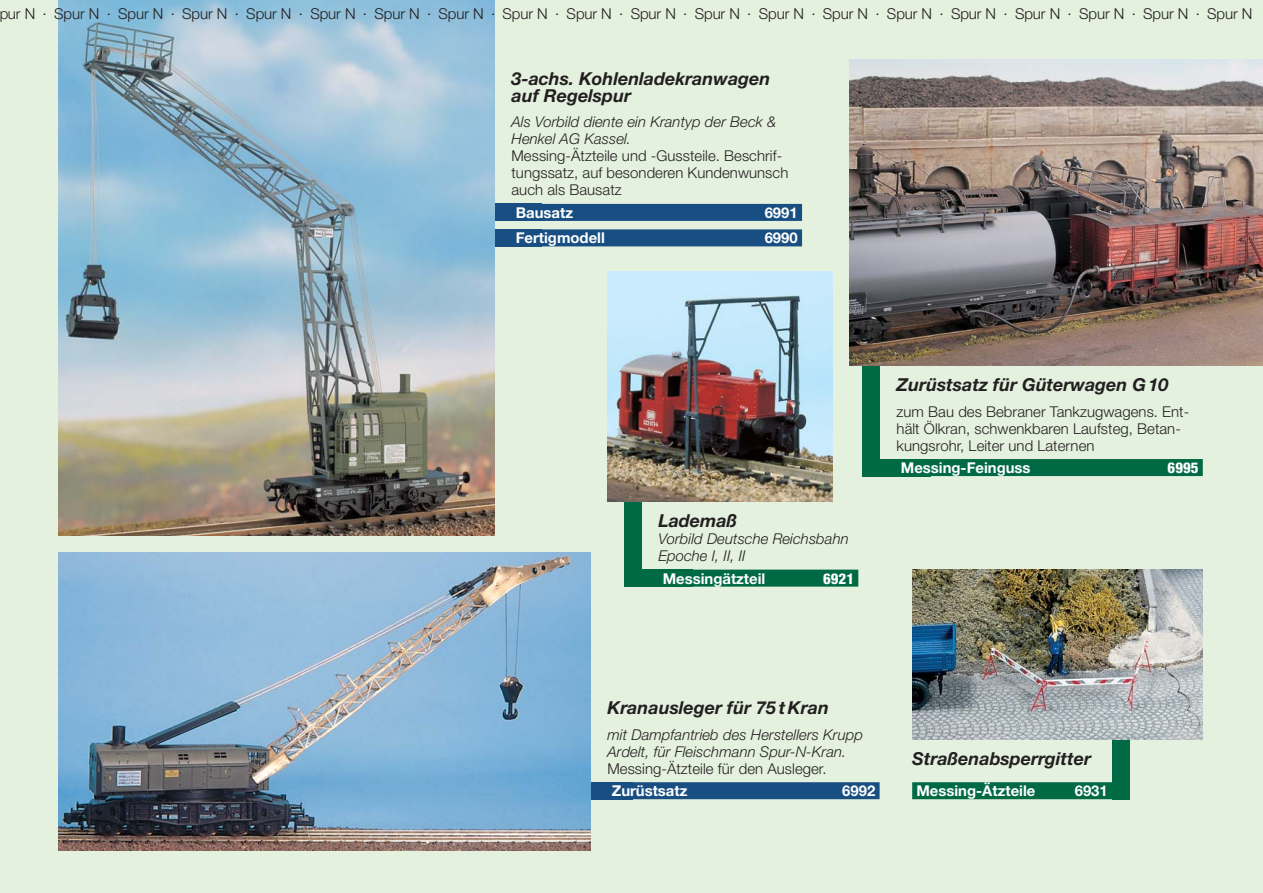
<style>
.page{position:relative;width:1263px;height:893px;background:#fff}
.page>*{position:absolute;margin:0;border:0;box-sizing:border-box;transform-origin:0 0}
.t1{font:italic 700 17.85px/17px "Helvetica Neue";color:#231f20}
.t2{font:300 15px "Helvetica Neue";letter-spacing:-.005em;color:#231f20}
.t3{font:300 14.85px/17px "Helvetica Neue";letter-spacing:.005em;color:#231f20}
.t4{font:italic 300 14.85px/17px "Helvetica Neue";letter-spacing:.005em;color:#231f20}
.t5{font:700 14.85px "Helvetica Neue";color:#fff}
.t6{font:800 condensed 14.85px "Helvetica Neue";color:#fff}
</style>
<div class="page">
<div style="left:0;top:0;width:1262px;height:893px;background:#e4f1de"></div>
<div style="left:473px;top:204px;width:68px;height:17px;background:#194e82"></div>
<div style="left:473px;top:229px;width:68px;height:17px;background:#194e82"></div>
<div style="left:511px;top:204px;width:291px;height:17px;background:#194e82"></div>
<div style="left:511px;top:229px;width:291px;height:17px;background:#194e82"></div>
<div style="left:862px;top:459px;width:69px;height:17px;background:#006a44"></div>
<div style="left:862px;top:340px;width:17px;height:136px;background:#006a44"></div>
<div style="left:896px;top:459px;width:307px;height:17px;background:#006a44"></div>
<img style="left:850px;top:59px;width:412px;height:306px">
<div style="left:912px;top:782px;width:200px;height:17px;background:#006a44"></div>
<div style="left:565px;top:782px;width:68px;height:17px;background:#194e82"></div>
<img style="left:59px;top:553px;width:531px;height:297px">
<div style="left:607px;top:782px;width:272px;height:17px;background:#194e82"></div>
<div style="left:624px;top:570px;width:68px;height:17px;background:#006a44"></div>
<div style="left:624px;top:451px;width:17px;height:136px;background:#006a44"></div>
<img style="left:607px;top:272px;width:226px;height:230px">
<div style="left:658px;top:570px;width:200px;height:17px;background:#006a44"></div>
<div style="left:1112px;top:663px;width:17px;height:136px;background:#006a44"></div>
<img style="left:912px;top:570px;width:291px;height:170px">
<img style="left:59px;top:0;width:435px;height:536px">
<p class="t2" style="left:-1px;top:8px;width:1254px">pur N · Spur N · Spur N · Spur N · Spur N · Spur N · Spur N · Spur N · Spur N · Spur N · Spur N · Spur N · Spur N · Spur N · Spur N · Spur N · Spur N · Spur N · Spur N · Spur N</p>
<p class="t1" style="left:511px;top:72px;width:260px">3-achs. Kohlenladekranwagen auf Regelspur</p>
<p class="t4" style="left:511px;top:115px;width:266px">Als Vorbild diente ein Krantyp der Beck &amp;<br>Henkel AG Kassel.</p>
<p class="t3" style="left:511px;top:149px;width:278px">Messing-Ätzteile und -Gussteile. Beschrif&shy;tungssatz, auf besonderen Kundenwunsch auch als Bausatz</p>
<p class="t5" style="left:516px;top:207px;width:59px">Bausatz</p>
<p class="t5" style="left:765px;top:207px;width:35px">6991</p>
<p class="t5" style="left:516px;top:233px;width:91px">Fertigmodell</p>
<p class="t5" style="left:765px;top:233px;width:35px">6990</p>
<p class="t1" style="left:658px;top:514px;width:80px">Lademaß</p>
<p class="t4" style="left:658px;top:532px;width:192px">Vorbild Deutsche Reichsbahn<br>Epoche I, II, II</p>
<p class="t5" style="left:663px;top:573px;width:104px">Messingätzteil</p>
<p class="t6" style="left:823px;top:573px;width:32px">6921</p>
<p class="t1" style="left:896px;top:378px;width:273px">Zurüstsatz für Güterwagen G 10</p>
<p class="t3" style="left:896px;top:404px;width:294px">zum Bau des Bebraner Tankzugwagens. Ent&shy;hält Ölkran, schwenkbaren Laufsteg, Betan&shy;kungsrohr, Leiter und Laternen</p>
<p class="t5" style="left:901px;top:462px;width:131px">Messing-Feinguss</p>
<p class="t6" style="left:1167px;top:462px;width:32px">6995</p>
<p class="t1" style="left:607px;top:701px;width:223px">Kranausleger für 75 t Kran</p>
<p class="t4" style="left:607px;top:727px;width:257px">mit Dampfantrieb des Herstellers Krupp<br>Ardelt, für Fleischmann Spur-N-Kran.</p>
<p class="t3" style="left:607px;top:761px;width:221px">Messing-Ätzteile für den Ausleger.</p>
<p class="t5" style="left:612px;top:786px;width:77px">Zurüstsatz</p>
<p class="t5" style="left:842px;top:786px;width:35px">6992</p>
<p class="t1" style="left:912px;top:752px;width:180px">Straßenabsperrgitter</p>
<p class="t5" style="left:916px;top:786px;width:120px">Messing-Ätzteile</p>
<p class="t5" style="left:1075px;top:786px;width:35px">6931</p>
</div>
